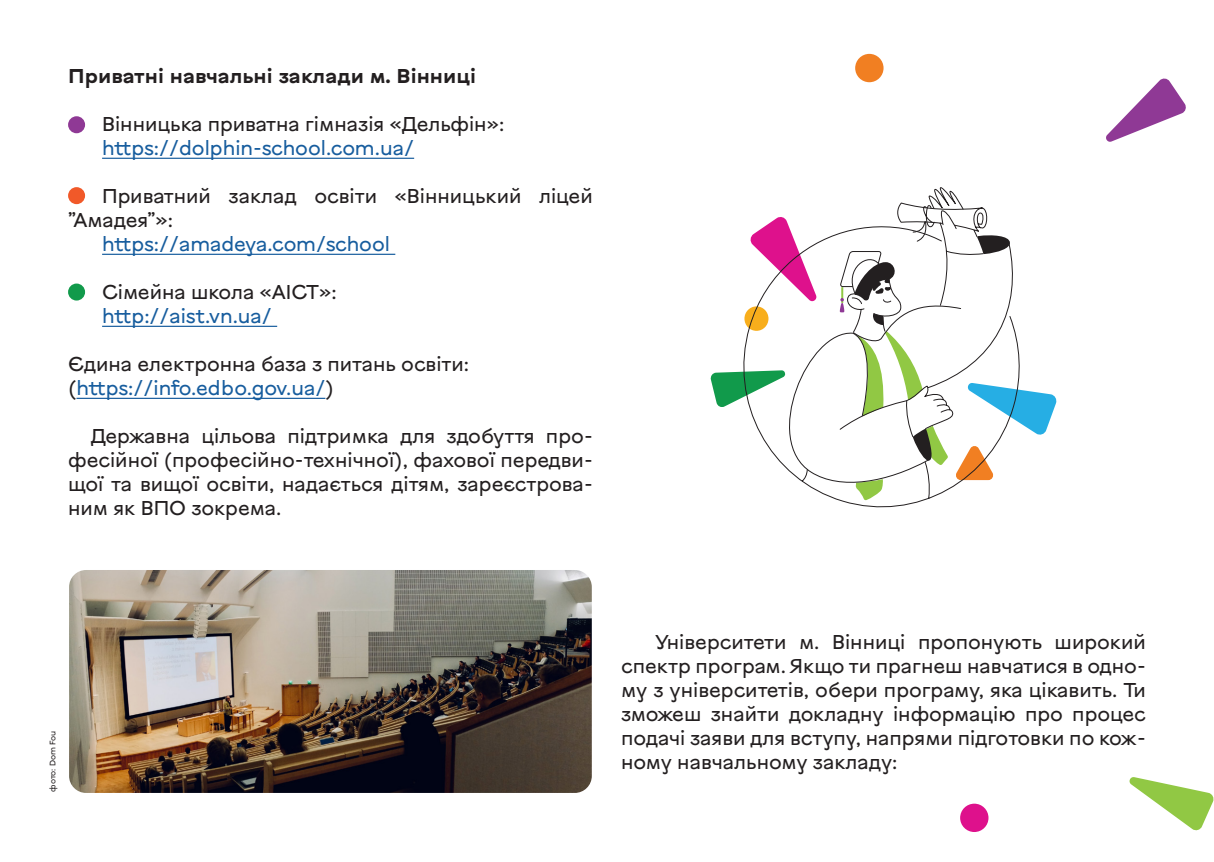
<style>
.page{position:relative;width:1214px;height:862px;background:#fff}
.page>*{position:absolute;margin:0;border:0;box-sizing:border-box;transform-origin:0 0}
.t1{font:20px/24px "Vinnytsia Sans";color:#231f20;text-align:justify}
.t2{font:20px "Vinnytsia Sans";color:#175d9e}
.t3{font:700 20px "Vinnytsia Sans";color:#231f20}
.t4{font:8px "Vinnytsia Sans";letter-spacing:-.01em;color:#231f20}
.s1{color:#231f20}
</style>
<div class="page">
<hr style="left:102px;top:158px;width:312px;height:1px;background:#175d9e">
<hr style="left:102px;top:254px;width:293px;height:1px;background:#175d9e">
<hr style="left:102px;top:326px;width:175px;height:1px;background:#175d9e">
<hr style="left:76px;top:398px;width:249px;height:1px;background:#175d9e">
<svg style="left:710px;top:187px;width:347px;height:248px"></svg>
<svg style="left:728px;top:219px;width:294px;height:289px"></svg>
<div style="left:68px;top:116px;width:17px;height:17px;background:#8f3995;border-radius:50%"></div>
<div style="left:68px;top:187px;width:17px;height:17px;background:#f15929;border-radius:50%"></div>
<div style="left:68px;top:283px;width:17px;height:17px;background:#119a4b;border-radius:50%"></div>
<img style="left:69px;top:570px;width:522px;height:223px">
<svg style="left:1129px;top:777px;width:84px;height:54px"></svg>
<svg style="left:1106px;top:78px;width:80px;height:64px"></svg>
<div style="left:960px;top:803px;width:28px;height:29px;background:#de118c;border-radius:50%"></div>
<div style="left:855px;top:54px;width:28px;height:28px;background:#f17f22;border-radius:50%"></div>
<p class="t3" style="left:68px;top:62px;width:409px">Приватні навчальні заклади м. Вінниці</p>
<p class="t1" style="left:102px;top:112px;width:403px">Вінницька приватна гімназія «Дельфін»:</p>
<p class="t2" style="left:102px;top:136px;width:313px">https://dolphin-school.com.ua/</p>
<p class="t1" style="left:68px;top:184px;width:526px;text-indent:34px">Приватний заклад освіти «Вінницький ліцей ”Амадея”»:</p>
<p class="t2" style="left:102px;top:232px;width:289px">https://amadeya.com/school</p>
<p class="t1" style="left:102px;top:280px;width:236px">Сімейна школа «АІСТ»:</p>
<p class="t2" style="left:102px;top:304px;width:171px">http://aist.vn.ua/</p>
<p class="t1" style="left:68px;top:352px;width:402px">Єдина електронна база з питань освіти:</p>
<p class="t2" style="left:68px;top:376px;width:267px"><span class="s1">(</span>https://info.edbo.gov.ua/<span class="s1">)</span></p>
<p class="t1" style="left:68px;top:424px;width:526px;text-indent:23px">Державна цільова підтримка для здобуття про&shy;фесійної (професійно-технічної), фахової передви&shy;щої та вищої освіти, надається дітям, зареєстрова&shy;ним як ВПО зокрема.</p>
<p class="t4" style="left:48px;top:792px;width:62px;rotate:-90deg">фото: Dom Fou</p>
<p class="t1" style="left:621px;top:629px;width:526px;text-indent:34px">Університети м. Вінниці пропонують широкий спектр програм. Якщо ти прагнеш навчатися в одно&shy;му з університетів, обери програму, яка цікавить. Ти зможеш знайти докладну інформацію про процес подачі заяви для вступу, напрями підготовки по кож&shy;ному навчальному закладу:</p>
</div>
